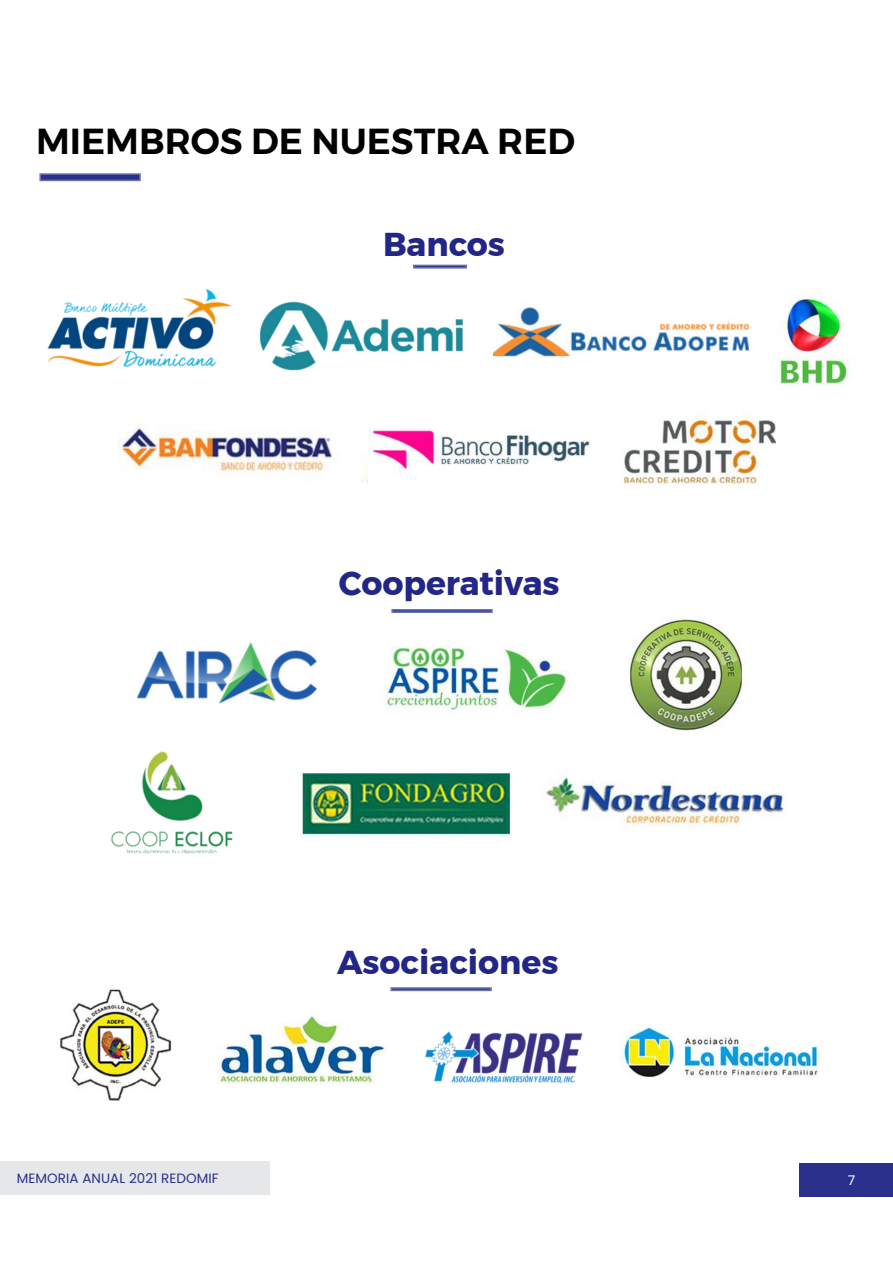
<style>
.page{position:relative;width:893px;height:1263px;background:#fff}
.page>*{position:absolute;margin:0;border:0;box-sizing:border-box;transform-origin:0 0}
.t1{font:600 36px "Montserrat";color:#000}
.t2{font:700 33px "Montserrat";color:#222687}
.t3{font:13.5px "Poppins";letter-spacing:.005em;color:#29308c}
.t4{font:13.5px "Roboto";color:#fff}
</style>
<div class="page">
<div style="left:799px;top:1163px;width:94px;height:34px;background:#29308c"></div>
<div style="left:0;top:1161px;width:269px;height:33px;background:#e6e7e9"></div>
<svg style="left:39px;top:173px;width:102px;height:8px"></svg>
<svg style="left:413px;top:265px;width:54px;height:4px"></svg>
<svg style="left:391px;top:609px;width:102px;height:4px"></svg>
<svg style="left:390px;top:987px;width:102px;height:4px"></svg>
<img style="left:118px;top:424px;width:249px;height:59px">
<img style="left:622px;top:416px;width:154px;height:72px">
<img style="left:369px;top:428px;width:221px;height:47px">
<img style="left:493px;top:305px;width:256px;height:53px">
<img style="left:259px;top:301px;width:205px;height:70px">
<img style="left:47px;top:288px;width:185px;height:79px">
<img style="left:779px;top:294px;width:69px;height:96px">
<img style="left:385px;top:647px;width:182px;height:65px">
<img style="left:301px;top:772px;width:210px;height:65px">
<img style="left:136px;top:642px;width:182px;height:62px">
<img style="left:111px;top:751px;width:122px;height:103px">
<img style="left:625px;top:619px;width:117px;height:112px">
<img style="left:620px;top:1026px;width:200px;height:52px">
<img style="left:218px;top:1016px;width:168px;height:73px">
<img style="left:60px;top:989px;width:112px;height:112px">
<img style="left:546px;top:775px;width:239px;height:52px">
<img style="left:425px;top:1031px;width:158px;height:53px">
<p class="t1" style="left:36px;top:113px;width:540px">MIEMBROS DE NUESTRA RED</p>
<p class="t2" style="left:383px;top:218px;width:123px">Bancos</p>
<p class="t2" style="left:339px;top:556px;width:222px">Cooperativas</p>
<p class="t2" style="left:337px;top:935px;width:223px">Asociaciones</p>
<p class="t3" style="left:17px;top:1170px;width:203px">MEMORIA ANUAL 2021 REDOMIF</p>
<p class="t4" style="left:848px;top:1170px;width:9px">7</p>
</div>
